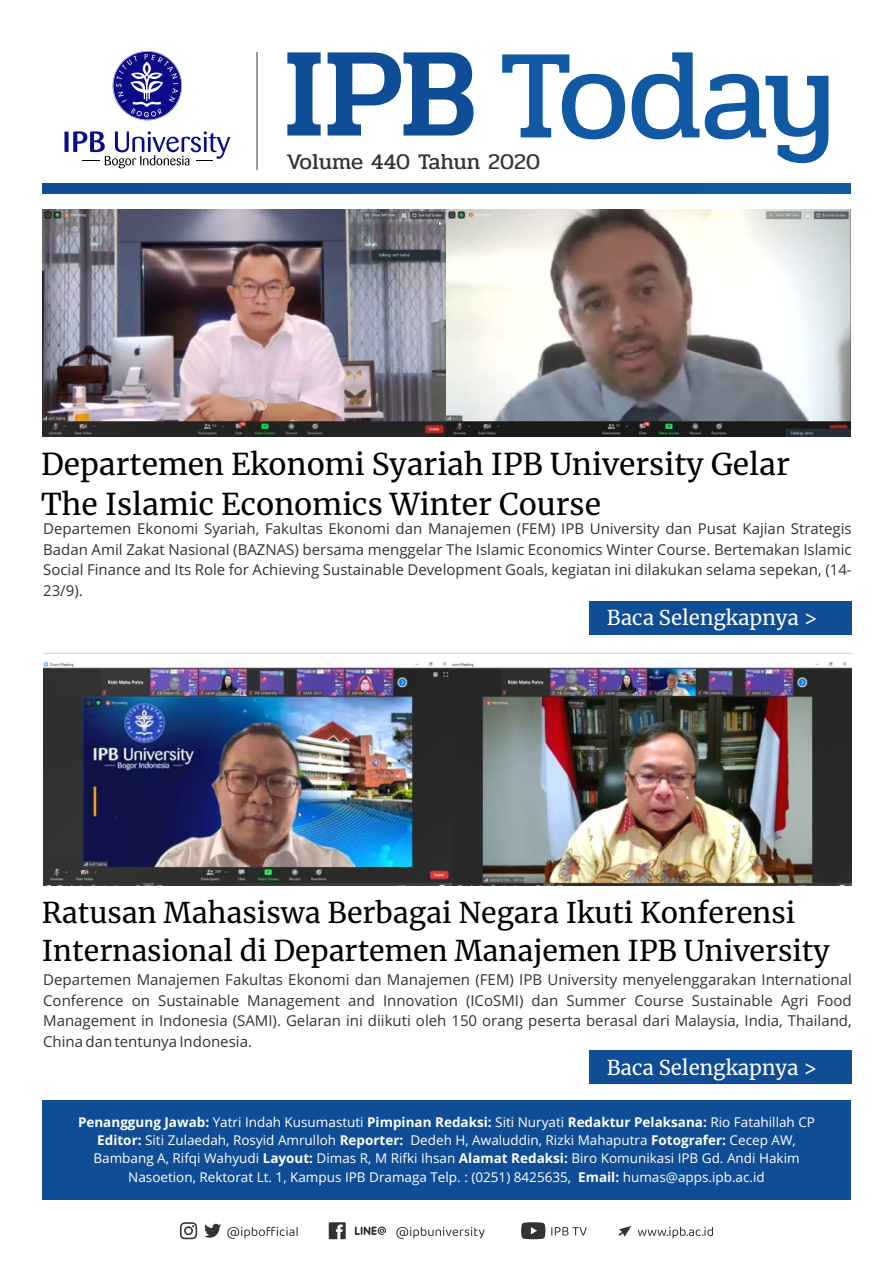
<style>
.page{position:relative;width:893px;height:1263px;background:#fff}
.page>*{position:absolute;margin:0;border:0;box-sizing:border-box;transform-origin:0 0}
.t1{font:128.55px "Pridi";letter-spacing:-.035em;color:#1159a3}
.t2{font:500 128.55px "Pridi";color:#0f4d96}
.t3{font:30px/40px "Merriweather";color:#000}
.t4{font:28.5px/38.1px "Merriweather";color:#000}
.t5{font:22.5px "Pridi";color:#333}
.t6{font:20.4px "Merriweather";color:#fff}
.t7{font:15px/20.4px "Open Sans";color:#333;text-align:justify}
.t8{font:13.5px/18.5px "Open Sans";color:#fff;text-align:center}
.s1{font-weight:700}
</style>
<div class="page">
<div style="left:42px;top:1100px;width:809px;height:99px;background:#0f4d96"></div>
<div style="left:64px;top:132px;width:5px;height:20px;background:#0c0b8a"></div>
<svg style="left:73px;top:131px;width:157px;height:37px"></svg>
<svg style="left:113px;top:51px;width:69px;height:70px"></svg>
<hr style="left:256px;top:52px;width:2px;height:118px;background:#4d4d4d">
<div style="left:43px;top:184px;width:807px;height:9px;background:#10539c"></div>
<svg style="left:204px;top:1224px;width:17px;height:14px"></svg>
<svg style="left:180px;top:1222px;width:17px;height:17px"></svg>
<svg style="left:227px;top:1227px;width:71px;height:12px"></svg>
<svg style="left:329px;top:1222px;width:17px;height:17px"></svg>
<svg style="left:354px;top:1226px;width:32px;height:9px"></svg>
<svg style="left:396px;top:1227px;width:88px;height:12px"></svg>
<svg style="left:521px;top:1222px;width:24px;height:17px"></svg>
<svg style="left:551px;top:1227px;width:36px;height:8px"></svg>
<svg style="left:638px;top:1227px;width:75px;height:11px"></svg>
<svg style="left:618px;top:1226px;width:13px;height:11px"></svg>
<hr style="left:44px;top:653px;width:808px;height:1px;background:#ccc">
<div style="left:590px;top:601px;width:262px;height:33px;background:#0f4d96"></div>
<div style="left:589px;top:1051px;width:262px;height:33px;background:#0f4d96"></div>
<img style="left:43px;top:210px;width:807px;height:227px">
<img style="left:451px;top:662px;width:400px;height:223px">
<img style="left:43px;top:662px;width:408px;height:223px">
<h1 class="t2" style="left:284px;top:39px;width:195px">IPB</h1>
<h3 class="t5" style="left:286px;top:153px;width:255px">Volume 440 Tahun 2020</h3>
<h1 class="t1" style="left:499px;top:41px;width:337px">Today</h1>
<h2 class="t3" style="left:41px;top:444px;width:750px">Departemen Ekonomi Syariah IPB University Gelar<br>The Islamic Economics Winter Course</h2>
<p class="t7" style="left:43px;top:520px;width:810px">Departemen Ekonomi Syariah, Fakultas Ekonomi dan Manajemen (FEM) IPB University dan Pusat Kajian Strategis Badan Amil Zakat Nasional (BAZNAS) bersama menggelar The Islamic Economics Winter Course. Bertemakan Islamic Social Finance and Its Role for Achieving Sustainable Development Goals, kegiatan ini dilakukan selama sepekan, (14- 23/9).</p>
<h3 class="t6" style="left:607px;top:605px;width:212px">Baca Selengkapnya &gt;</h3>
<h3 class="t4" style="left:42px;top:893px;width:789px">Ratusan Mahasiswa Berbagai Negara Ikuti Konferensi<br>Internasional di Departemen Manajemen IPB University</h3>
<p class="t7" style="left:43px;top:971px;width:810px">Departemen Manajemen Fakultas Ekonomi dan Manajemen (FEM) IPB University menyelenggarakan International Conference on Sustainable Management and Innovation (ICoSMI) dan Summer Course Sustainable Agri Food Management in Indonesia (SAMI). Gelaran ini diikuti oleh 150 orang peserta berasal dari Malaysia, India, Thailand, China dan tentunya Indonesia.</p>
<h3 class="t6" style="left:607px;top:1054px;width:212px">Baca Selengkapnya &gt;</h3>
<p class="t8" style="left:78px;top:1114px;width:739px"><span class="s1">Penanggung Jawab:</span> Yatri Indah Kusumastuti <span class="s1">Pimpinan Redaksi:</span> Siti Nuryati <span class="s1">Redaktur Pelaksana:</span> Rio Fatahillah CP <span class="s1">Editor:</span> Siti Zulaedah, Rosyid Amrulloh <span class="s1">Reporter:</span> Dedeh H, Awaluddin, Rizki Mahaputra <span class="s1">Fotografer:</span> Cecep AW, Bambang A, Rifqi Wahyudi <span class="s1">Layout:</span> Dimas R, M Rifki Ihsan <span class="s1">Alamat Redaksi:</span> Biro Komunikasi IPB Gd. Andi Hakim Nasoetion, Rektorat Lt. 1, Kampus IPB Dramaga Telp. : (0251) 8425635, <span class="s1">Email:</span> humas@apps.ipb.ac.id</p>
</div>
